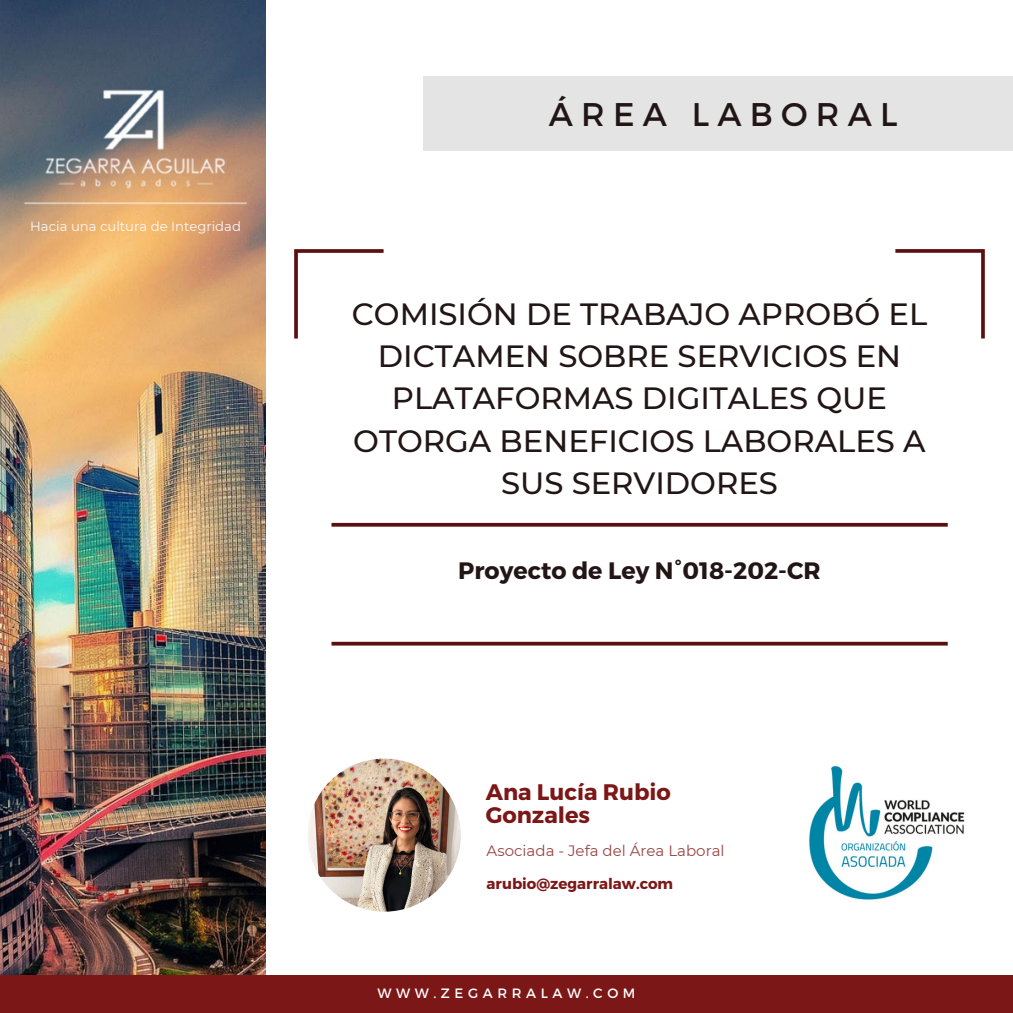
<style>
.page{position:relative;width:1013px;height:1013px;background:#fff}
.page>*{position:absolute;margin:0;border:0;box-sizing:border-box;transform-origin:0 0}
.t1{font:32.75px "Montserrat";letter-spacing:.25em;color:#211615}
.t2{font:500 30.62px/42.2px "Montserrat";color:#211615;text-align:center}
.t3{font:700 23.75px "Montserrat";color:#211615}
.t4{font:700 22.5px "Montserrat";color:#7c1717}
.t5{font:15px "Montserrat";color:#964545}
.t6{font:700 15px "Montserrat";color:#7c1717}
.t7{font:13.5px "Montserrat";letter-spacing:.34em;color:#fff}
.t8{font:13.25px "Montserrat";color:#f8f8f8}
</style>
<div class="page">
<img style="left:308px;top:758px;width:153px;height:153px;border-radius:50%">
<img style="left:809px;top:765px;width:156px;height:135px">
<img style="left:0;top:0;width:266px;height:975px">
<div style="left:0;top:975px;width:1012px;height:37px;background:#7c1717"></div>
<img style="left:40px;top:85px;width:192px;height:109px">
<hr style="left:24px;top:202px;width:223px;height:2px;background:#fff">
<hr style="left:331px;top:523px;width:616px;height:3px;background:#5d0e0e">
<svg style="left:331px;top:641px;width:616px;height:4px;background:#7d3e3e"></svg>
<div style="left:423px;top:77px;width:589px;height:74px;background:#e4e4e4"></div>
<svg style="left:895px;top:249px;width:89px;height:89px"></svg>
<svg style="left:294px;top:249px;width:89px;height:89px"></svg>
<p class="t8" style="left:30px;top:218px;width:212px">Hacia una cultura de Integridad</p>
<p class="t1" style="left:549px;top:93px;width:350px">ÁREA LABORAL</p>
<p class="t2" style="left:352px;top:293px;width:577px">COMISIÓN DE TRABAJO APROBÓ EL<br>DICTAMEN SOBRE SERVICIOS EN<br>PLATAFORMAS DIGITALES QUE<br>OTORGA BENEFICIOS LABORALES A<br>SUS SERVIDORES</p>
<p class="t3" style="left:458px;top:554px;width:364px">Proyecto de Ley N°018-202-CR</p>
<p class="t4" style="left:485px;top:777px;width:187px">Ana Lucía Rubio</p>
<p class="t4" style="left:485px;top:800px;width:106px">Gonzales</p>
<p class="t5" style="left:486px;top:841px;width:239px">Asociada - Jefa del Área Laboral</p>
<p class="t6" style="left:486px;top:873px;width:188px">arubio@zegarralaw.com</p>
<p class="t7" style="left:377px;top:984px;width:259px">WWW.ZEGARRALAW.COM</p>
</div>
